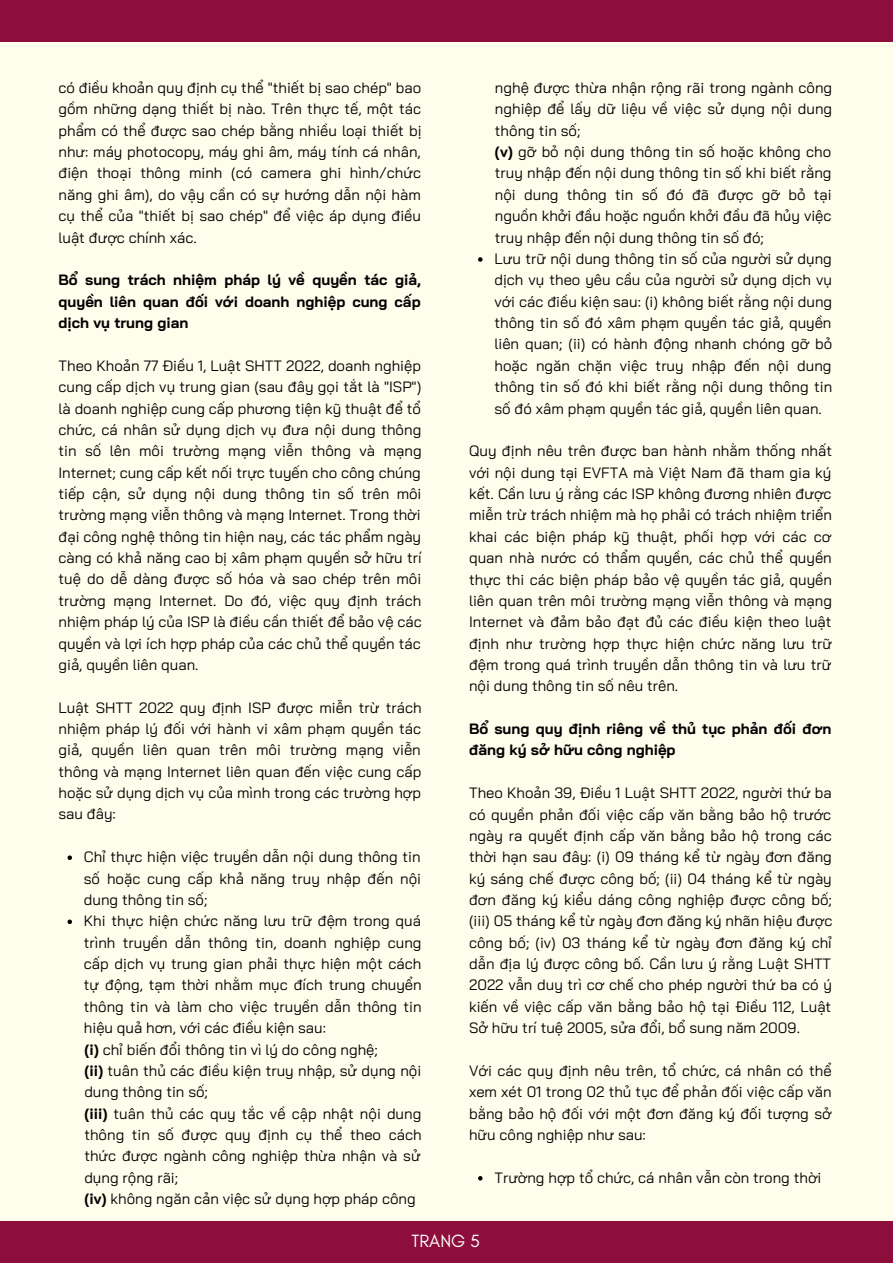
<style>
.page{position:relative;width:893px;height:1264px;background:#fff}
.page>*{position:absolute;margin:0;border:0;box-sizing:border-box;transform-origin:0 0}
.t1{font:18px "Glacial Indifference";color:#fff}
.t2{font:15px/21.3px "Bai Jamjuree";color:#000;text-align:justify}
.t3{font:700 15px/21.3px "Bai Jamjuree";color:#000;text-align:justify}
.s1{font-weight:700}
</style>
<div class="page">
<div style="left:0;top:0;width:892px;height:1262px;background:#fffdec"></div>
<div style="left:0;top:0;width:892px;height:42px;background:#8d0e3b"></div>
<div style="left:0;top:1221px;width:892px;height:41px;background:#8d0e3b"></div>
<svg style="left:67px;top:855px;width:5px;height:5px"></svg>
<svg style="left:67px;top:919px;width:5px;height:5px"></svg>
<svg style="left:478px;top:257px;width:4px;height:5px"></svg>
<svg style="left:478px;top:1176px;width:4px;height:4px"></svg>
<p class="t2" style="left:58px;top:77px;width:364px">có điều khoản quy định cụ thể "thiết bị sao chép" bao gồm những dạng thiết bị nào. Trên thực tế, một tác phẩm có thể được sao chép bằng nhiều loại thiết bị như: máy photocopy, máy ghi âm, máy tính cá nhân, điện thoại thông minh (có camera ghi hình/chức năng ghi âm), do vậy cần có sự hướng dẫn nội hàm cụ thể của "thiết bị sao chép" để việc áp dụng điều luật được chính xác.</p>
<p class="t3" style="left:58px;top:269px;width:364px">Bổ sung trách nhiệm pháp lý về quyền tác giả, quyền liên quan đối với doanh nghiệp cung cấp dịch vụ trung gian</p>
<p class="t2" style="left:58px;top:354px;width:365px">Theo Khoản 77 Điều 1, Luật SHTT 2022, doanh nghiệp cung cấp dịch vụ trung gian (sau đây gọi tắt là "ISP") là doanh nghiệp cung cấp phương tiện kỹ thuật để tổ chức, cá nhân sử dụng dịch vụ đưa nội dung thông tin số lên môi trường mạng viễn thông và mạng Internet; cung cấp kết nối trực tuyến cho công chúng tiếp cận, sử dụng nội dung thông tin số trên môi trường mạng viễn thông và mạng Internet. Trong thời đại công nghệ thông tin hiện nay, các tác phẩm ngày càng có khả năng cao bị xâm phạm quyền sở hữu trí tuệ do dễ dàng được số hóa và sao chép trên môi trường mạng Internet. Do đó, việc quy định trách nhiệm pháp lý của ISP là điều cần thiết để bảo vệ các quyền và lợi ích hợp pháp của các chủ thể quyền tác giả, quyền liên quan.</p>
<p class="t2" style="left:58px;top:696px;width:364px">Luật SHTT 2022 quy định ISP được miễn trừ trách nhiệm pháp lý đối với hành vi xâm phạm quyền tác giả, quyền liên quan trên môi trường mạng viễn thông và mạng Internet liên quan đến việc cung cấp hoặc sử dụng dịch vụ của mình trong các trường hợp sau đây:</p>
<p class="t2" style="left:84px;top:846px;width:339px;text-align:left">Chỉ thực hiện việc truyền dẫn nội dung thông tin số hoặc cung cấp khả năng truy nhập đến nội dung thông tin số;<br>Khi thực hiện chức năng lưu trữ đệm trong quá trình truyền dẫn thông tin, doanh nghiệp cung cấp dịch vụ trung gian phải thực hiện một cách tự động, tạm thời nhằm mục đích trung chuyển thông tin và làm cho việc truyền dẫn thông tin hiệu quả hơn, với các điều kiện sau:</p>
<p class="t2" style="left:84px;top:1038px;width:339px;text-align:left"><span class="s1">(i)</span> chỉ biến đổi thông tin vì lý do công nghệ;<br><span class="s1">(ii)</span> tuân thủ các điều kiện truy nhập, sử dụng nội dung thông tin số;<br><span class="s1">(iii)</span> tuân thủ các quy tắc về cập nhật nội dung thông tin số được quy định cụ thể theo cách thức được ngành công nghiệp thừa nhận và sử dụng rộng rãi;<br><span class="s1">(iv)</span> không ngăn cản việc sử dụng hợp pháp công</p>
<p class="t2" style="left:494px;top:77px;width:339px;text-align:left">nghệ được thừa nhận rộng rãi trong ngành công nghiệp để lấy dữ liệu về việc sử dụng nội dung thông tin số;<br><span class="s1">(v)</span> gỡ bỏ nội dung thông tin số hoặc không cho truy nhập đến nội dung thông tin số khi biết rằng nội dung thông tin số đó đã được gỡ bỏ tại nguồn khởi đầu hoặc nguồn khởi đầu đã hủy việc truy nhập đến nội dung thông tin số đó;<br>Lưu trữ nội dung thông tin số của người sử dụng dịch vụ theo yêu cầu của người sử dụng dịch vụ với các điều kiện sau: (i) không biết rằng nội dung thông tin số đó xâm phạm quyền tác giả, quyền liên quan; (ii) có hành động nhanh chóng gỡ bỏ hoặc ngăn chặn việc truy nhập đến nội dung thông tin số đó khi biết rằng nội dung thông tin số đó xâm phạm quyền tác giả, quyền liên quan.</p>
<p class="t2" style="left:469px;top:440px;width:364px">Quy định nêu trên được ban hành nhằm thống nhất với nội dung tại EVFTA mà Việt Nam đã tham gia ký kết. Cần lưu ý rằng các ISP không đương nhiên được miễn trừ trách nhiệm mà họ phải có trách nhiệm triển khai các biện pháp kỹ thuật, phối hợp với các cơ quan nhà nước có thẩm quyền, các chủ thể quyền thực thi các biện pháp bảo vệ quyền tác giả, quyền liên quan trên môi trường mạng viễn thông và mạng Internet và đảm bảo đạt đủ các điều kiện theo luật định như trường hợp thực hiện chức năng lưu trữ đệm trong quá trình truyền dẫn thông tin và lưu trữ nội dung thông tin số nêu trên.</p>
<p class="t3" style="left:469px;top:717px;width:364px">Bổ sung quy định riêng về thủ tục phản đối đơn đăng ký sở hữu công nghiệp</p>
<p class="t2" style="left:469px;top:782px;width:365px">Theo Khoản 39, Điều 1 Luật SHTT 2022, người thứ ba có quyền phản đối việc cấp văn bằng bảo hộ trước ngày ra quyết định cấp văn bằng bảo hộ trong các thời hạn sau đây: (i) 09 tháng kể từ ngày đơn đăng ký sáng chế được công bố; (ii) 04 tháng kể từ ngày đơn đăng ký kiểu dáng công nghiệp được công bố; (iii) 05 tháng kể từ ngày đơn đăng ký nhãn hiệu được công bố; (iv) 03 tháng kể từ ngày đơn đăng ký chỉ dẫn địa lý được công bố. Cần lưu ý rằng Luật SHTT 2022 vẫn duy trì cơ chế cho phép người thứ ba có ý kiến về việc cấp văn bằng bảo hộ tại Điều 112, Luật Sở hữu trí tuệ 2005, sửa đổi, bổ sung năm 2009.</p>
<p class="t2" style="left:469px;top:1059px;width:364px">Với các quy định nêu trên, tổ chức, cá nhân có thể xem xét 01 trong 02 thủ tục để phản đối việc cấp văn bằng bảo hộ đối với một đơn đăng ký đối tượng sở hữu công nghiệp như sau:</p>
<p class="t2" style="left:494px;top:1166px;width:328px">Trường hợp tổ chức, cá nhân vẫn còn trong thời</p>
<p class="t1" style="left:411px;top:1230px;width:70px">TRANG 5</p>
</div>
